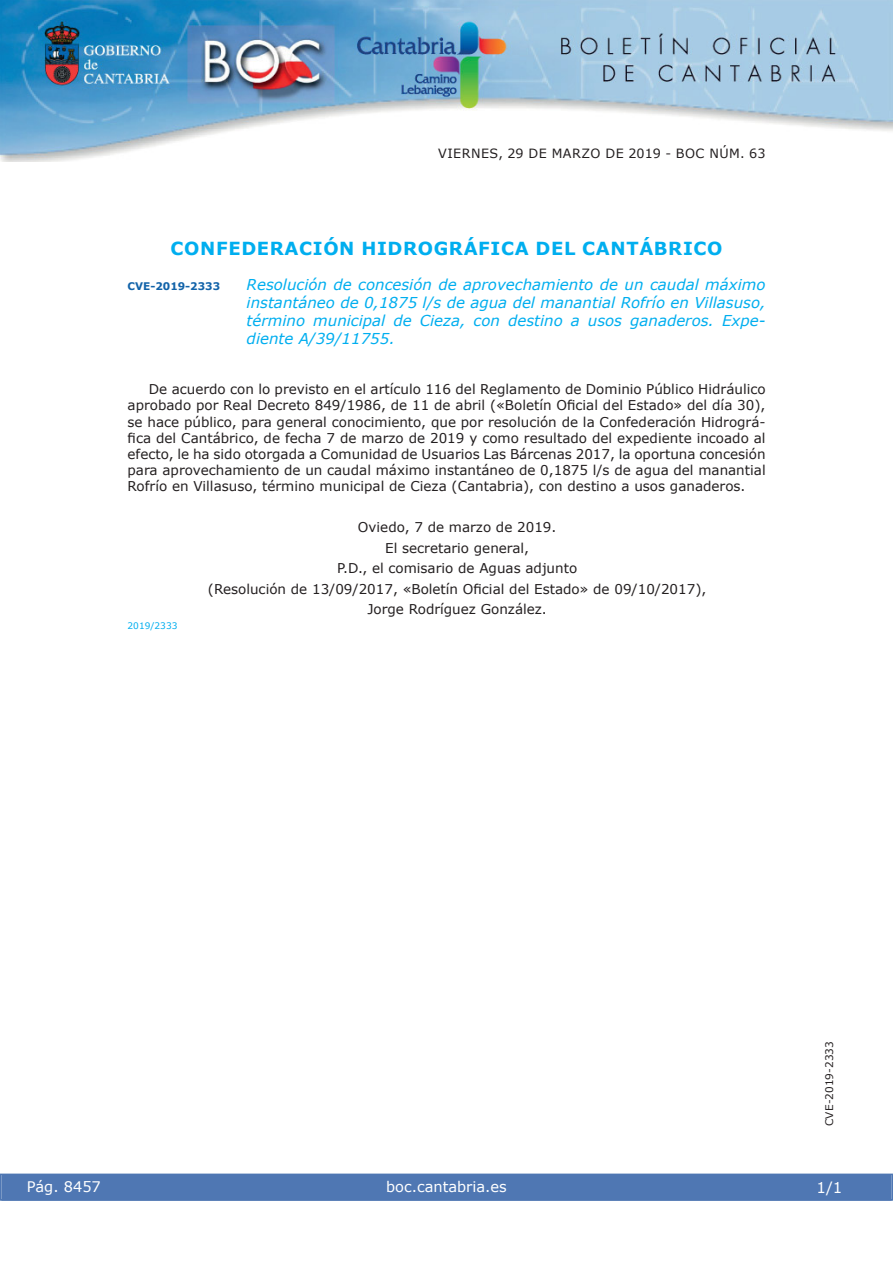
<style>
.page{position:relative;width:893px;height:1263px;background:#fff}
.page>*{position:absolute;margin:0;border:0;box-sizing:border-box;transform-origin:0 0}
.t1{font:700 18px "Verdana";letter-spacing:.035em;color:#00aeef}
.t2{font:italic 15px/18px "Verdana";color:#00aeef;text-align:justify}
.t3{font:15px "Verdana";color:#fff}
.t4{font:14.55px "Verdana";color:#fff}
.t5{font:13.5px/16.2px "Verdana";color:#231f20;text-align:justify}
.t6{font:12.75px "Verdana";letter-spacing:.035em;color:#231f20}
.t7{font:10.5px "Verdana";color:#231f20}
.t8{font:700 10.5px "Verdana";color:#1263a9}
.t9{font:9px "Verdana";color:#00aeef}
</style>
<div class="page">
<img style="left:0;top:0;width:893px;height:161px">
<div style="left:1px;top:1174px;width:890px;height:27px;background:#4f77b3"></div>
<div style="left:0;top:1174px;width:893px;height:27px;border:1px solid #4f77b3"></div>
<p class="t6" style="left:438px;top:145px;width:329px">VIERNES, 29 DE MARZO DE 2019 - BOC NÚM. 63</p>
<h1 class="t1" style="left:171px;top:237px;width:553px">CONFEDERACIÓN HIDROGRÁFICA DEL CANTÁBRICO</h1>
<p class="t8" style="left:128px;top:279px;width:94px">CVE-2019-2333</p>
<p class="t2" style="left:247px;top:275px;width:520px">Resolución de concesión de aprovechamiento de un caudal máximo instantáneo de 0,1875 l/s de agua del manantial Rofrío en Villasuso, término municipal de Cieza, con destino a usos ganaderos. Expe&shy;diente A/39/11755.</p>
<p class="t5" style="left:128px;top:381px;width:640px;text-indent:21px">De acuerdo con lo previsto en el artículo 116 del Reglamento de Dominio Público Hidráulico aprobado por Real Decreto 849/1986, de 11 de abril («Boletín Oficial del Estado» del día 30), se hace público, para general conocimiento, que por resolución de la Confederación Hidrográ&shy;fica del Cantábrico, de fecha 7 de marzo de 2019 y como resultado del expediente incoado al efecto, le ha sido otorgada a Comunidad de Usuarios Las Bárcenas 2017, la oportuna concesión para aprovechamiento de un caudal máximo instantáneo de 0,1875 l/s de agua del manantial Rofrío en Villasuso, término municipal de Cieza (Cantabria), con destino a usos ganaderos.</p>
<p class="t5" style="left:208px;top:517px;width:500px;line-height:20.4px;text-align:center">Oviedo, 7 de marzo de 2019.<br>El secretario general,<br>P.D., el comisario de Aguas adjunto<br>(Resolución de 13/09/2017, «Boletín Oficial del Estado» de 09/10/2017), Jorge Rodríguez González.</p>
<p class="t9" style="left:128px;top:620px;width:51px">2019/2333</p>
<p class="t4" style="left:27px;top:1177px;width:76px">Pág. 8457</p>
<p class="t4" style="left:386px;top:1178px;width:122px">boc.cantabria.es</p>
<p class="t7" style="left:823px;top:1126px;width:87px;rotate:-90deg">CVE-2019-2333</p>
<p class="t3" style="left:816px;top:1178px;width:27px">1/1</p>
</div>
